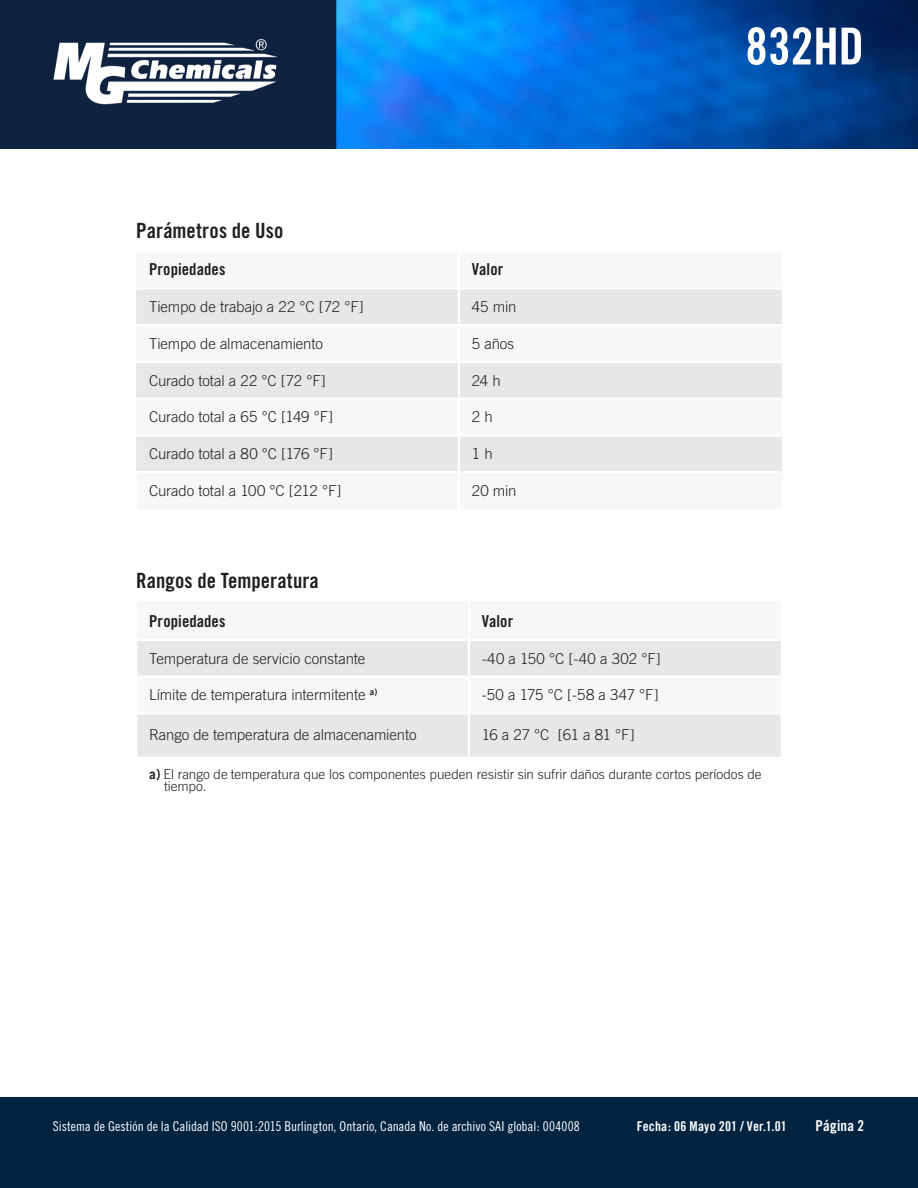
<style>
.page{position:relative;width:918px;height:1188px;background:#fff}
.page>*{position:absolute;margin:0;border:0;box-sizing:border-box;transform-origin:0 0}
.t1{font:51px "Trade Gothic Bold Cond Twenty";color:#fff}
.t2{font:21px "Trade Gothic Bold Cond Twenty";letter-spacing:.005em;color:#231f20}
.t3{font:16.5px "Trade Gothic Bold Cond Twenty";letter-spacing:.005em;color:#231f20}
.t4{font:300 15px "Trade Gothic";letter-spacing:-.01em;color:#231f20}
.t5{font:300 15px "Trade Gothic";letter-spacing:.015em;color:#231f20}
.t6{font:15px "Trade Gothic Bold Cond Twenty";letter-spacing:.015em;color:#fff}
.t7{font:300 13.5px/12px "Trade Gothic";letter-spacing:-.005em;color:#231f20}
.t8{font:13.5px "Trade Gothic Cond Eighteen";color:#fff}
.t9{font:13.5px "Trade Gothic Bold Cond Twenty";letter-spacing:.015em;color:#fff}
.s1{font-weight:700}
</style>
<div class="page">
<img style="left:0;top:0;width:918px;height:149px">
<div style="left:0;top:1097px;width:918px;height:91px;background:#002340"></div>
<svg style="left:136px;top:290px;width:646px;height:181px;fill:#e6e7e9"></svg>
<hr style="left:136px;top:324px;width:323px;height:2px;background:#fff">
<hr style="left:459px;top:324px;width:325px;height:2px;background:#fff">
<hr style="left:136px;top:361px;width:323px;height:2px;background:#fff">
<hr style="left:459px;top:361px;width:325px;height:2px;background:#fff">
<hr style="left:136px;top:398px;width:323px;height:2px;background:#fff">
<hr style="left:459px;top:398px;width:325px;height:2px;background:#fff">
<hr style="left:136px;top:434px;width:323px;height:3px;background:#fff">
<hr style="left:459px;top:434px;width:325px;height:3px;background:#fff">
<hr style="left:458px;top:290px;width:2px;height:34px;background:#fff">
<hr style="left:458px;top:326px;width:2px;height:35px;background:#fff">
<hr style="left:458px;top:363px;width:2px;height:35px;background:#fff">
<hr style="left:458px;top:400px;width:2px;height:34px;background:#fff">
<hr style="left:458px;top:437px;width:2px;height:34px;background:#fff">
<svg style="left:137px;top:641px;width:644px;height:116px;fill:#e6e7e9"></svg>
<hr style="left:468px;top:641px;width:2px;height:35px;background:#fff">
<hr style="left:135px;top:676px;width:334px;height:2px;background:#fff">
<hr style="left:469px;top:676px;width:314px;height:2px;background:#fff">
<hr style="left:468px;top:678px;width:2px;height:34px;background:#fff">
<hr style="left:135px;top:712px;width:334px;height:3px;background:#fff">
<hr style="left:469px;top:712px;width:314px;height:3px;background:#fff">
<hr style="left:468px;top:715px;width:2px;height:42px;background:#fff">
<p class="t2" style="left:136px;top:217px;width:149px">Parámetros de Uso</p>
<p class="t3" style="left:149px;top:260px;width:78px">Propiedades</p>
<p class="t3" style="left:472px;top:260px;width:33px">Valor</p>
<p class="t4" style="left:149px;top:298px;width:216px">Tiempo de trabajo a 22 °C [72 °F]</p>
<p class="t4" style="left:472px;top:298px;width:46px">45 min</p>
<p class="t4" style="left:149px;top:335px;width:175px">Tiempo de almacenamiento</p>
<p class="t4" style="left:472px;top:335px;width:44px">5 años</p>
<p class="t4" style="left:149px;top:371px;width:178px">Curado total a 22 °C [72 °F]</p>
<p class="t4" style="left:472px;top:371px;width:30px">24 h</p>
<p class="t4" style="left:149px;top:408px;width:186px">Curado total a 65 °C [149 °F]</p>
<p class="t4" style="left:472px;top:408px;width:22px">2 h</p>
<p class="t4" style="left:149px;top:445px;width:185px">Curado total a 80 °C [176 °F]</p>
<p class="t4" style="left:472px;top:445px;width:22px">1 h</p>
<p class="t4" style="left:149px;top:482px;width:194px">Curado total a 100 °C [212 °F]</p>
<p class="t4" style="left:472px;top:482px;width:46px">20 min</p>
<h1 class="t1" style="left:745px;top:15px;width:120px">832HD</h1>
<p class="t2" style="left:136px;top:568px;width:184px">Rangos de Temperatura</p>
<p class="t3" style="left:149px;top:611px;width:78px">Propiedades</p>
<p class="t3" style="left:482px;top:611px;width:33px">Valor</p>
<p class="t4" style="left:149px;top:649px;width:218px">Temperatura de servicio constante</p>
<p class="t5" style="left:482px;top:649px;width:181px">-40 a 150 °C [-40 a 302 °F]</p>
<p class="t4" style="left:149px;top:686px;width:230px">Límite de temperatura intermitente <sup>a)</sup></p>
<p class="t4" style="left:482px;top:686px;width:178px">-50 a 175 °C [-58 a 347 °F]</p>
<p class="t4" style="left:149px;top:726px;width:269px">Rango de temperatura de almacenamiento</p>
<p class="t4" style="left:482px;top:726px;width:154px">16 a 27 °C [61 a 81 °F]</p>
<p class="t7" style="left:164px;top:768px;width:599px;text-indent:-15px"><span class="s1">a)</span> El rango de temperatura que los componentes pueden resistir sin sufrir daños durante cortos períodos de tiempo.</p>
<p class="t8" style="left:53px;top:1118px;width:528px">Sistema de Gestión de la Calidad ISO 9001:2015 Burlington, Ontario, Canada No. de archivo SAI global: 004008</p>
<p class="t9" style="left:637px;top:1118px;width:152px">Fecha: 06 Mayo 201 / Ver.1.01</p>
<p class="t6" style="left:816px;top:1116px;width:50px">Página 2</p>
</div>
